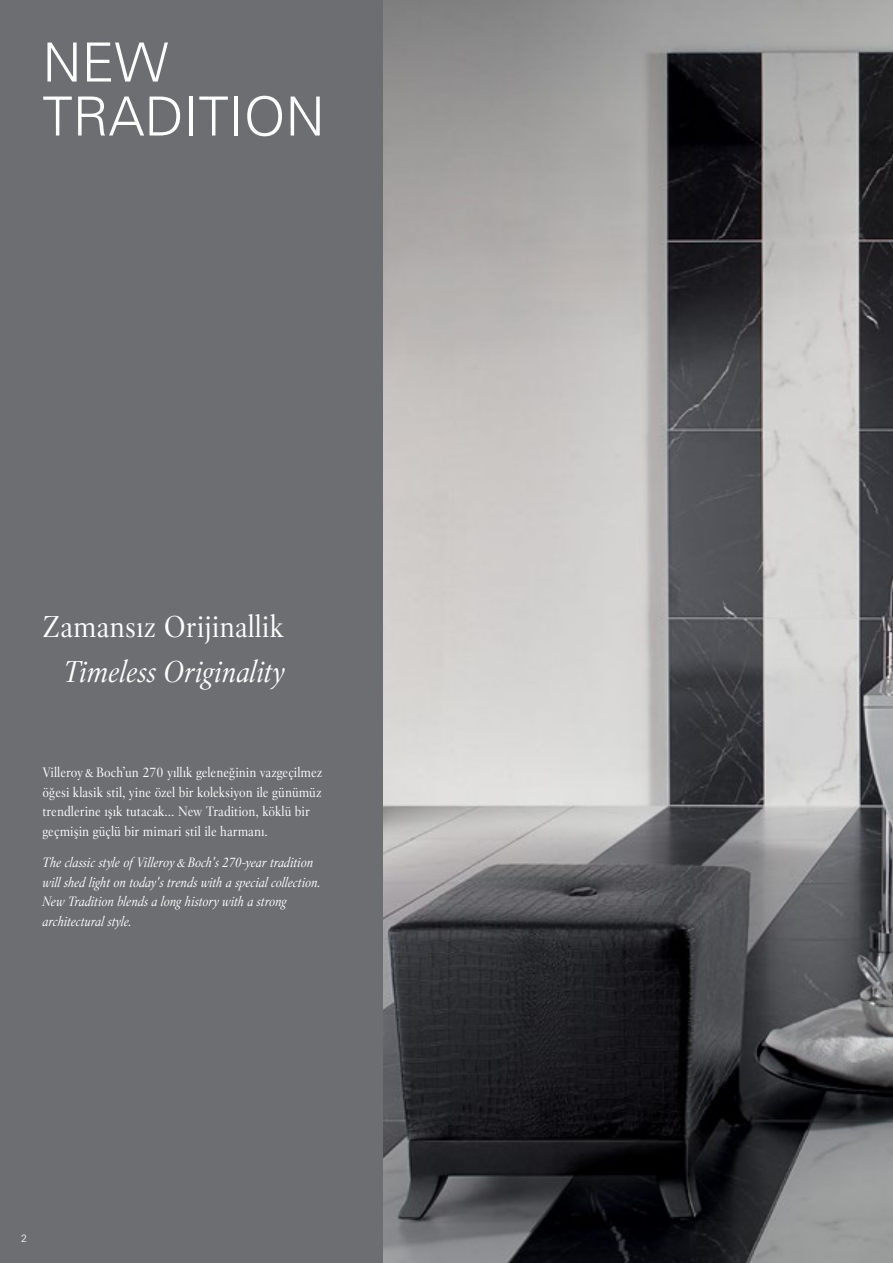
<style>
.page{position:relative;width:893px;height:1263px;background:#fff}
.page>*{position:absolute;margin:0;border:0;box-sizing:border-box;transform-origin:0 0}
.t1{font:300 54px/54px "Univers LT";color:#fff}
.t2{font:30px "Villeroy Boch";color:#fff}
.t3{font:italic 30px "Villeroy Boch";color:#fff}
.t4{font:13.5px/19.5px "Villeroy Boch";color:#fff}
.t5{font:italic 13.5px/19.5px "Villeroy Boch";color:#fff}
.t6{font:300 10.5px "Univers CE";color:#fff}
</style>
<div class="page">
<img style="left:383px;top:0;width:510px;height:1263px">
<div style="left:0;top:0;width:383px;height:1263px;background:#6d6e71"></div>
<h1 class="t1" style="left:43px;top:35px;width:284px">NEW<br>TRADITION</h1>
<h2 class="t2" style="left:43px;top:608px;width:243px">Zamansız Orijinallik</h2>
<h2 class="t3" style="left:64px;top:652px;width:223px">Timeless Originality</h2>
<p class="t4" style="left:43px;top:763px;width:281px">Villeroy&amp;Boch’un 270 yıllık geleneğinin vazgeçilmez öğesi klasik stil, yine özel bir koleksiyon ile günümüz trendlerine ışık tutacak... New Tradition, köklü bir geçmişin güçlü bir mimari stil ile harmanı.</p>
<p class="t5" style="left:43px;top:853px;width:280px">The classic style of Villeroy&amp;Boch's 270-year tradition will shed light on today's trends with a special collection.<br>New Tradition blends a long history with a strong architectural style.</p>
<p class="t6" style="left:21px;top:1232px;width:7px">2</p>
</div>
